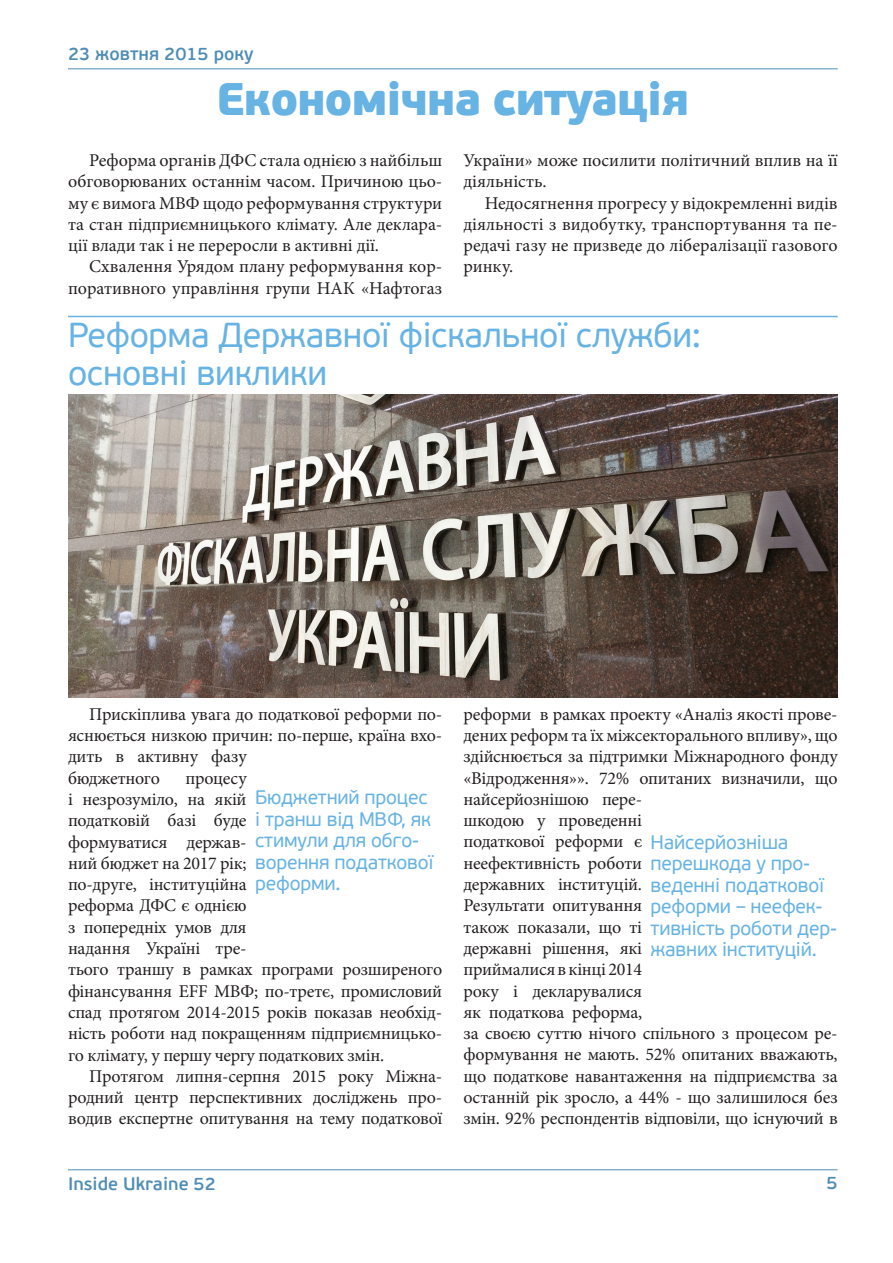
<style>
.page{position:relative;width:893px;height:1263px;background:#fff}
.page>*{position:absolute;margin:0;border:0;box-sizing:border-box;transform-origin:0 0}
.t1{font:900 45.45px "PF Beau Sans Pro";letter-spacing:-.03em;color:#67b3e3}
.t2{font:34.5px/38px "PF Beau Sans Pro";letter-spacing:-.01em;color:#67b3e3}
.t3{font:19.5px/21.5px "PF Beau Sans Pro";letter-spacing:-.01em;color:#67b3e3}
.t4{font:18px/21.3px "Minion Pro";letter-spacing:-.015em;color:#231f20}
.t5{font:600 18px "PF Beau Sans Pro";color:#4e8db5}
.s1{font-family:"PF Beau Sans Pro";font-size:19.5px;color:#67b3e3}
</style>
<div class="page">
<hr style="left:68px;top:68px;width:770px;height:1px;background:#4e8db5">
<hr style="left:68px;top:1169px;width:770px;height:1px;background:#4e8db5">
<hr style="left:68px;top:316px;width:770px;height:1px;background:#67b3e3">
<img style="left:68px;top:395px;width:770px;height:303px">
<p class="t5" style="left:68px;top:43px;width:187px">23 жовтня 2015 року</p>
<h1 class="t1" style="left:216px;top:70px;width:475px">Економічна ситуація</h1>
<p class="t4" style="left:68px;top:150px;width:376px;text-align:justify;text-indent:21px">Реформа органів ДФС стала однією з найбільш обговорюваних останнім часом. Причиною цьо&shy;му є вимога МВФ щодо реформування структури та стан підприємницького клімату. Але деклара&shy;ції влади так і не переросли в активні дії.</p>
<p class="t4" style="left:68px;top:256px;width:376px;text-align:right">Cхвалення Урядом плану реформування кор&shy;поративного управління групи НАК «Нафтогаз</p>
<p class="t4" style="left:463px;top:150px;width:376px">України» може посилити політичний вплив на її діяльність.</p>
<p class="t4" style="left:463px;top:192px;width:376px;text-align:justify;text-indent:21px">Недосягнення прогресу у відокремленні видів діяльності з видобутку, транспортування та пе&shy;редачі газу не призведе до лібералізації газового ринку.</p>
<h2 class="t2" style="left:68px;top:317px;width:634px">Реформа Державної фіскальної служби: основні виклики</h2>
<p class="t4" style="left:68px;top:703px;width:376px;text-indent:21px">Прискіплива увага до податкової реформи по&shy;яснюється низкою причин: по-перше, країна вхо&shy;дить в активну фазу<br>бюджетного</p>
<p class="t4" style="left:186px;top:767px;width:63px">процесу</p>
<p class="t4" style="left:68px;top:789px;width:367px">і незрозуміло, на якій <span class="s1">Бюджетний процес </span>податковій базі буде <span class="s1">і транш від МВФ, як </span>формуватися держав- <span class="s1">стимули для обго&shy;</span>ний бюджет на 2017 рік; <span class="s1">ворення податкової </span>по-друге, інституційна <span class="s1">реформи.</span></p>
<p class="t4" style="left:68px;top:895px;width:376px">реформа ДФС є однією<br>з попередніх умов для<br>надання Україні тре-<br>тього траншу в рамках програми розширеного фінансування EFF МВФ; по-третє, промисловий спад протягом 2014-2015 років показав необхід&shy;ність роботи над покращенням підприємницько&shy;го клімату, у першу чергу податкових змін.</p>
<p class="t4" style="left:68px;top:1065px;width:376px;text-align:justify;text-indent:21px">Протягом липня-серпня 2015 року Міжна&shy;родний центр перспективних досліджень про&shy;водив експертне опитування на тему податкової</p>
<p class="t5" style="left:68px;top:1173px;width:149px">Inside Ukraine 52</p>
<p class="t4" style="left:463px;top:703px;width:376px">реформи в рамках проекту «Аналіз якості прове&shy;дених реформ та їх міжсекторального впливу», що здійснюється за підтримки Міжнародного фонду «Відродження»». 72% опитаних визначили, що найсерйознішою пере-<br>шкодою у проведенні</p>
<p class="t4" style="left:463px;top:831px;width:348px">податкової реформи є <span class="s1">Найсерйозніша </span>неефективність роботи <span class="s1">перешкода у про-</span></p>
<p class="t3" style="left:651px;top:875px;width:175px">веденні податкової</p>
<p class="t4" style="left:463px;top:895px;width:361px">Результати опитування <span class="s1">реформи – неефек-</span></p>
<p class="t3" style="left:651px;top:918px;width:188px">тивність роботи дер&shy;жавних інституцій.</p>
<p class="t4" style="left:463px;top:874px;width:180px">державних інституцій.</p>
<p class="t4" style="left:463px;top:916px;width:376px">також показали, що ті<br>державні рішення, які<br>приймалися в кінці 2014<br>року і декларувалися<br>як податкова реформа,<br>за своєю суттю нічого спільного з процесом ре&shy;формування не мають. 52% опитаних вважають, що податкове навантаження на підприємства за останній рік зросло, а 44% - що залишилося без змін. 92% респондентів відповіли, що існуючий в</p>
<p class="t5" style="left:827px;top:1171px;width:13px">5</p>
</div>
